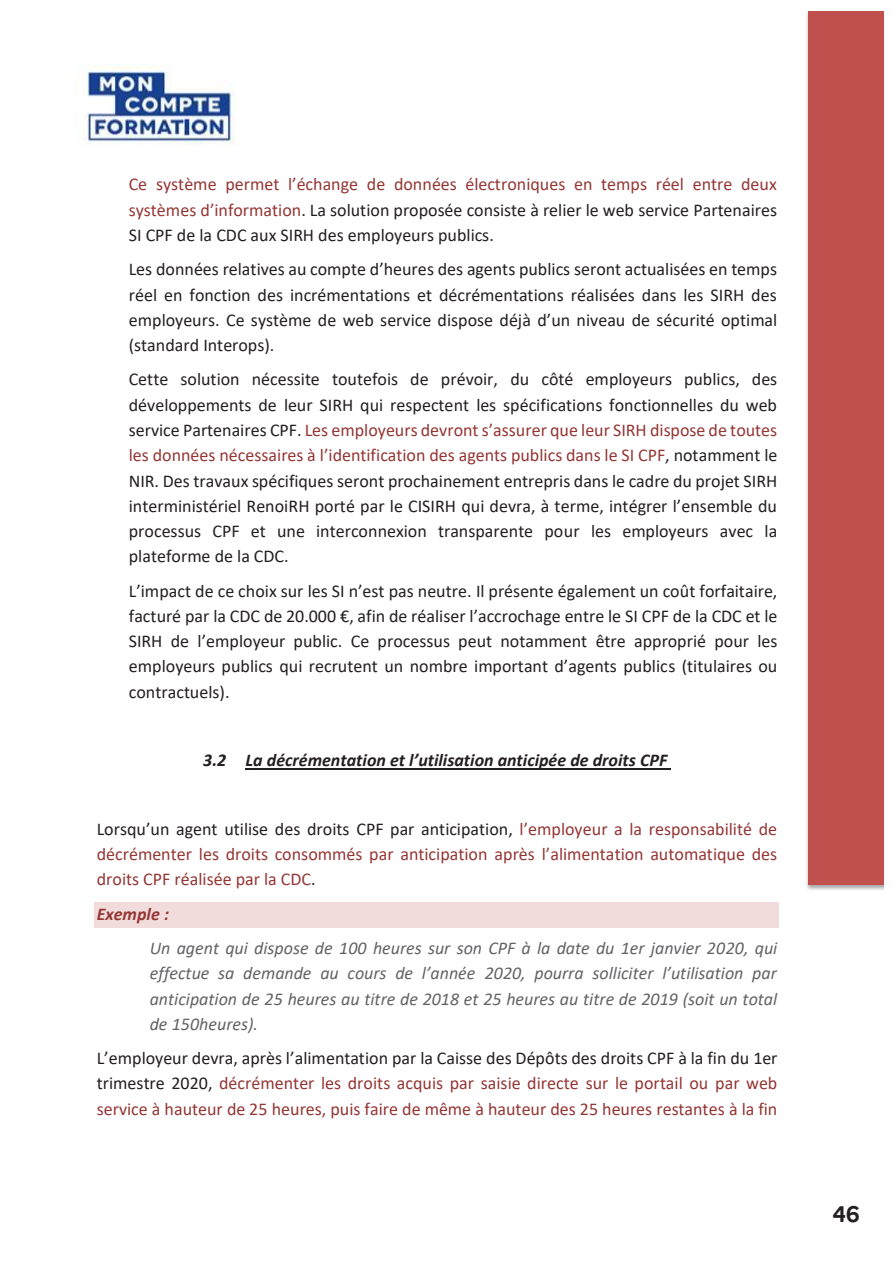
<style>
.page{position:relative;width:893px;height:1263px;background:#fff}
.page>*{position:absolute;margin:0;border:0;box-sizing:border-box;transform-origin:0 0}
.t1{font:700 22.5px "Marianne";color:#231f20}
.t2{font:18px/25.3px "Calibri";color:#231f20;text-align:justify}
.t3{font:18px/25.3px "Calibri";color:#943634;text-align:justify}
.t4{font:italic 18px/25.3px "Calibri";color:#636366}
.t5{font:italic 700 18px "Calibri";color:#231f20}
.s1{color:#943634}
.s2{color:#231f20}
.s3{font-weight:700;color:#943634}
</style>
<div class="page">
<img style="left:75px;top:65px;width:160px;height:80px">
<hr style="left:246px;top:768px;width:425px;height:1px;background:#231f20">
<div style="left:95px;top:902px;width:684px;height:26px;background:#f2dbdb"></div>
<img style="left:806px;top:13px;width:77px;height:877px">
<div style="left:808px;top:12px;width:75px;height:873px;background:#c0504d"></div>
<p class="t2" style="left:129px;top:171px;width:650px"><span class="s1">Ce système permet l’échange de données électroniques en temps réel entre deux systèmes d’information</span>. La solution proposée consiste à relier le web service Partenaires SI CPF de la CDC aux SIRH des employeurs publics.</p>
<p class="t2" style="left:129px;top:256px;width:650px">Les données relatives au compte d’heures des agents publics seront actualisées en temps réel en fonction des incrémentations et décrémentations réalisées dans les SIRH des employeurs. Ce système de web service dispose déjà d’un niveau de sécurité optimal (standard Interops).</p>
<p class="t2" style="left:129px;top:366px;width:650px">Cette solution nécessite toutefois de prévoir, du côté employeurs publics, des développements de leur SIRH qui respectent les spécifications fonctionnelles du web service Partenaires CPF. <span class="s1">Les employeurs devront s’assurer que leur SIRH dispose de toutes les données nécessaires à l’identification des agents publics dans le SI CPF</span>, notamment le NIR. Des travaux spécifiques seront prochainement entrepris dans le cadre du projet SIRH interministériel RenoiRH porté par le CISIRH qui devra, à terme, intégrer l’ensemble du processus CPF et une interconnexion transparente pour les employeurs avec la plateforme de la CDC.</p>
<p class="t2" style="left:129px;top:577px;width:650px">L’impact de ce choix sur les SI n’est pas neutre. Il présente également un coût forfaitaire, facturé par la CDC de 20.000 €, afin de réaliser l’accrochage entre le SI CPF de la CDC et le SIRH de l’employeur public. Ce processus peut notamment être approprié pour les employeurs publics qui recrutent un nombre important d’agents publics (titulaires ou contractuels).</p>
<p class="t5" style="left:203px;top:747px;width:466px">3.2 La décrémentation et l’utilisation anticipée de droits CPF</p>
<p class="t3" style="left:97px;top:816px;width:682px"><span class="s2">Lorsqu’un agent utilise des droits CPF par anticipation,</span> l’employeur a la responsabilité de décrémenter les droits consommés par anticipation après l’alimentation automatique des droits CPF réalisée par la CDC<span class="s2">.</span></p>
<p class="t4" style="left:150px;top:896px;width:629px;line-height:34.3px;text-indent:-53px"><span class="s3">Exemple :<br></span>Un agent qui dispose de 100 heures sur son CPF à la date du 1er janvier 2020, qui</p>
<p class="t4" style="left:150px;top:960px;width:629px;text-align:justify">effectue sa demande au cours de l’année 2020, pourra solliciter l’utilisation par anticipation de 25 heures au titre de 2018 et 25 heures au titre de 2019 (soit un total de 150heures).</p>
<p class="t3" style="left:97px;top:1045px;width:682px"><span class="s2">L’employeur devra, après l’alimentation par la Caisse des Dépôts des droits CPF à la fin du 1er trimestre 2020,</span> décrémenter les droits acquis par saisie directe sur le portail ou par web service à hauteur de 25 heures, puis faire de même à hauteur des 25 heures restantes à la fin</p>
<p class="t1" style="left:833px;top:1200px;width:29px">46</p>
</div>
